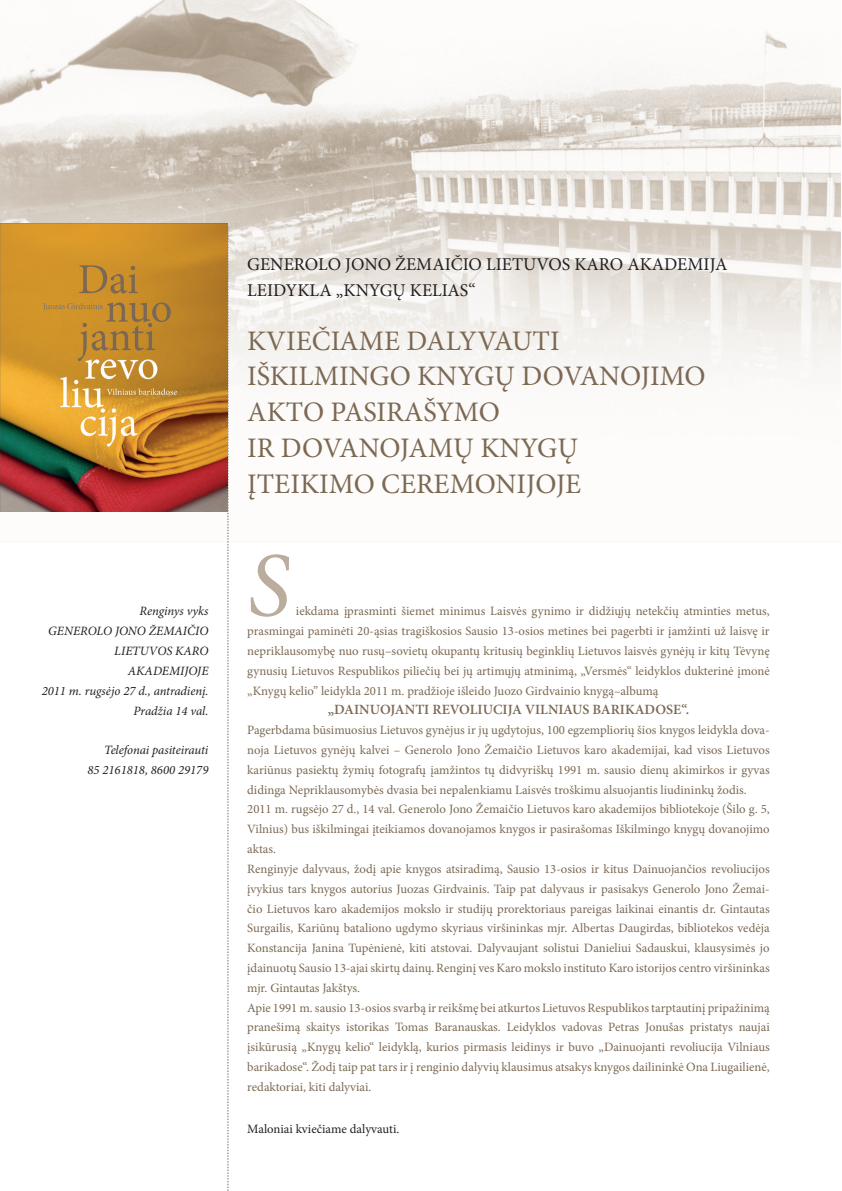
<style>
.page{position:relative;width:842px;height:1191px;background:#fff}
.page>*{position:absolute;margin:0;border:0;box-sizing:border-box;transform-origin:0 0}
.t1{font:italic 91.9px "Minion Pro";color:#bbad9d}
.t2{font:28.3px/35.9px "Minion Pro";letter-spacing:-.01em;color:#7c6954}
.t3{font:18px/26px "Minion Pro";color:#231f20}
.t4{font:600 14.1px "Minion Pro";color:#7c6954}
.t5{font:12.7px/19.8px "Minion Pro";color:#7c6954;text-align:justify}
.t6{font:italic 12.7px/19.8px "Minion Pro";color:#231f20;text-align:right}
.t7{font:12.7px "Minion Pro";color:#231f20}
</style>
<div class="page">
<img style="left:0;top:0;width:560px;height:542px">
<img style="left:560px;top:30px;width:281px;height:353px">
<svg style="left:228px;top:227px;width:1px;height:964px"></svg>
<img style="left:0;top:224px;width:228px;height:287px">
<p class="t6" style="left:42px;top:601px;width:168px">Renginys vyks<br>GENEROLO JONO ŽEMAIČIO<br>LIETUVOS KARO<br>AKADEMIJOJE<br>2011 m. rugsėjo 27 d., antradienį.<br>Pradžia 14 val.</p>
<p class="t6" style="left:87px;top:740px;width:123px">Telefonai pasiteirauti<br>85 2161818, 8600 29179</p>
<h3 class="t3" style="left:247px;top:251px;width:482px">GENEROLO JONO ŽEMAIČIO LIETUVOS KARO AKADEMIJA<br>LEIDYKLA „KNYGŲ KELIAS“</h3>
<h2 class="t2" style="left:247px;top:323px;width:460px">KVIEČIAME DALYVAUTI<br>IŠKILMINGO KNYGŲ DOVANOJIMO<br>AKTO PASIRAŠYMO<br>IR DOVANOJAMŲ KNYGŲ<br>ĮTEIKIMO CEREMONIJOJE</h2>
<h1 class="t1" style="left:247px;top:523px;width:45px">S</h1>
<p class="t5" style="left:247px;top:601px;width:524px;text-indent:49px">iekdama įprasminti šiemet minimus Laisvės gynimo ir didžiųjų netekčių atminties metus, prasmingai paminėti 20-ąsias tragiškosios Sausio 13-osios metines bei pagerbti ir įamžinti už laisvę ir nepriklausomybę nuo rusų–sovietų okupantų kritusių beginklių Lietuvos laisvės gynėjų ir kitų Tėvynę gynusių Lietuvos Respublikos piliečių bei jų artimųjų atminimą, „Versmės“ leidyklos dukterinė įmonė „Knygų kelio” leidykla 2011 m. pradžioje išleido Juozo Girdvainio knygą–albumą</p>
<p class="t4" style="left:328px;top:700px;width:363px">„DAINUOJANTI REVOLIUCIJA VILNIAUS BARIKADOSE“.</p>
<p class="t5" style="left:247px;top:720px;width:524px;text-align:left">Pagerbdama būsimuosius Lietuvos gynėjus ir jų ugdytojus, 100 egzempliorių šios knygos leidykla dova&shy;noja Lietuvos gynėjų kalvei – Generolo Jono Žemaičio Lietuvos karo akademijai, kad visos Lietuvos kariūnus pasiektų žymių fotografų įamžintos tų didvyriškų 1991 m. sausio dienų akimirkos ir gyvas didinga Nepriklausomybės dvasia bei nepalenkiamu Laisvės troškimu alsuojantis liudininkų žodis.<br>2011 m. rugsėjo 27 d., 14 val. Generolo Jono Žemaičio Lietuvos karo akademijos bibliotekoje (Šilo g. 5, Vilnius) bus iškilmingai įteikiamos dovanojamos knygos ir pasirašomas Iškilmingo knygų dovanojimo aktas.<br>Renginyje dalyvaus, žodį apie knygos atsiradimą, Sausio 13-osios ir kitus Dainuojančios revoliucijos įvykius tars knygos autorius Juozas Girdvainis. Taip pat dalyvaus ir pasisakys Generolo Jono Žemai&shy;čio Lietuvos karo akademijos mokslo ir studijų prorektoriaus pareigas laikinai einantis dr. Gintautas Surgailis, Kariūnų bataliono ugdymo skyriaus viršininkas mjr. Albertas Daugirdas, bibliotekos vedėja Konstancija Janina Tupėnienė, kiti atstovai. Dalyvaujant solistui Danieliui Sadauskui, klausysimės jo įdainuotų Sausio 13-ajai skirtų dainų.Renginį ves Karo mokslo instituto Karo istorijos centro viršininkas mjr. Gintautas Jakštys.<br>Apie 1991 m. sausio 13-osios svarbą ir reikšmę bei atkurtos Lietuvos Respublikos tarptautinį pripažinimą pranešimą skaitys istorikas Tomas Baranauskas. Leidyklos vadovas Petras Jonušas pristatys naujai įsikūrusią „Knygų kelio“ leidyklą, kurios pirmasis leidinys ir buvo „Dainuojanti revoliucija Vilniaus barikadose“. Žodį taip pat tars ir į renginio dalyvių klausimus atsakys knygos dailininkė Ona Liugailienė, redaktoriai, kiti dalyviai.</p>
<p class="t7" style="left:247px;top:1120px;width:154px">Maloniai kviečiame dalyvauti.</p>
</div>
